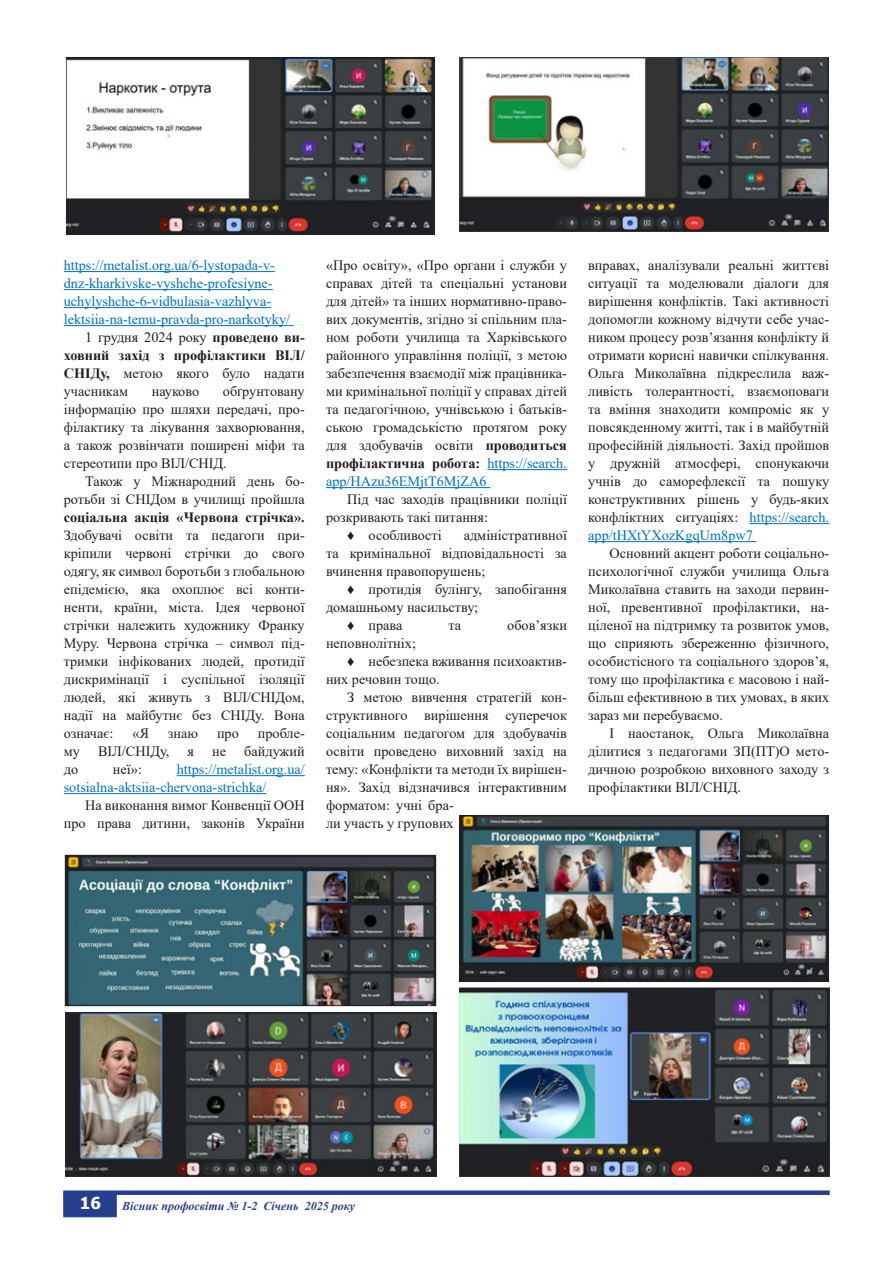
<style>
.page{position:relative;width:893px;height:1263px;background:#fff}
.page>*{position:absolute;margin:0;border:0;box-sizing:border-box;transform-origin:0 0}
.t1{font:700 16.5px "Tahoma";color:#fff}
.Основной_текст{font:14.25px/18px "Times New Roman";color:#231f20;text-align:justify}
.Основной_текст-2{font:14.25px/18px "Times New Roman";color:#0070c0}
.Основной_текст-3{font:700 14.25px/18px "Times New Roman";color:#231f20;text-align:justify}
.t2{font:italic 700 12px "Times New Roman";color:#253f8e}
.s1{font-weight:400}
.s2{font-weight:700}
.s3{color:#0070c0}
</style>
<div class="page">
<div style="left:63px;top:1190px;width:767px;height:5px;background:#253f8e"></div>
<div style="left:63px;top:1193px;width:54px;height:24px;background:#253f8e;border:1px solid #253f8e"></div>
<hr style="left:64px;top:271px;width:211px;height:1px;background:#0070c0">
<hr style="left:64px;top:289px;width:209px;height:1px;background:#0070c0">
<hr style="left:64px;top:307px;width:207px;height:1px;background:#0070c0">
<hr style="left:64px;top:325px;width:230px;height:1px;background:#0070c0">
<hr style="left:177px;top:775px;width:128px;height:1px;background:#0070c0">
<hr style="left:64px;top:793px;width:202px;height:1px;background:#0070c0">
<img style="left:66px;top:57px;width:369px;height:178px">
<img style="left:459px;top:57px;width:370px;height:175px">
<img style="left:65px;top:1012px;width:372px;height:165px">
<img style="left:459px;top:987px;width:371px;height:190px">
<hr style="left:487px;top:469px;width:80px;height:1px;background:#0070c0">
<hr style="left:326px;top:487px;width:164px;height:1px;background:#0070c0">
<hr style="left:750px;top:523px;width:79px;height:1px;background:#0070c0">
<hr style="left:588px;top:541px;width:168px;height:1px;background:#0070c0">
<img style="left:65px;top:854px;width:371px;height:152px">
<img style="left:459px;top:815px;width:370px;height:167px">
<p class="Основной_текст-2" style="left:64px;top:256px;width:228px">https://metalist.org.ua/6-lystopada-v&shy;dnz-kharkivske-vyshche-profesiyne&shy;uchylyshche-6-vidbulasia-vazhlyva&shy;lektsiia-na-temu-pravda-pro-narkotyky/</p>
<p class="Основной_текст-3" style="left:64px;top:328px;width:242px;text-indent:21px"><span class="s1">1 грудня 2024 року</span> проведено ви&shy;ховний захід з профілактики ВІЛ/ СНІДу, <span class="s1">метою якого було надати учасникам</span></p>
<p class="Основной_текст" style="left:64px;top:382px;width:242px;text-indent:159px">обґрунтовану інформацію про шляхи передачі, про&shy;філактику та лікування захворювання, а також розвінчати поширені міфи та стереотипи про ВІЛ/СНІД.</p>
<p class="Основной_текст" style="left:64px;top:472px;width:242px;text-indent:21px">Також у Міжнародний день бо&shy;ротьби зі СНІДом в училищі пройшла <span class="s2">соціальна акція «Червона стрічка».<br></span>Здобувачі освіти та педагоги при&shy;кріпили червоні стрічки до свого одягу, як символ боротьби з глобальною епідемією, яка охоплює всі конти&shy;ненти, країни, міста. Ідея червоної стрічки належить художнику Франку Муру. Червона стрічка – символ під&shy;тримки інфікованих людей, протидії дискримінації і суспільної ізоляції людей, які живуть з ВІЛ/СНІДом, надії на майбутнє без СНІДу. Вона означає:</p>
<p class="Основной_текст" style="left:152px;top:382px;width:49px">науково</p>
<p class="Основной_текст" style="left:132px;top:724px;width:18px">«Я</p>
<p class="Основной_текст" style="left:168px;top:724px;width:32px">знаю</p>
<p class="Основной_текст" style="left:217px;top:724px;width:23px">про</p>
<p class="Основной_текст" style="left:258px;top:724px;width:48px">пробле-</p>
<p class="Основной_текст" style="left:64px;top:742px;width:18px">му</p>
<p class="Основной_текст" style="left:98px;top:742px;width:73px">ВІЛ/СНІДу,</p>
<p class="Основной_текст" style="left:188px;top:742px;width:8px">я</p>
<p class="Основной_текст" style="left:212px;top:742px;width:15px">не</p>
<p class="Основной_текст" style="left:244px;top:742px;width:62px">байдужий</p>
<p class="Основной_текст" style="left:64px;top:760px;width:16px">до</p>
<p class="Основной_текст" style="left:113px;top:760px;width:30px">неї»:</p>
<p class="Основной_текст-2" style="left:64px;top:760px;width:242px;text-indent:113px">https://metalist.org.ua/ sotsialna-aktsiia-chervona-strichka/</p>
<p class="Основной_текст" style="left:64px;top:796px;width:242px;text-align:right">На виконання вимог Конвенції ООН про права дитини, законів України</p>
<p class="Основной_текст" style="left:326px;top:256px;width:242px">«Про освіту», «Про органи і служби у справах дітей та спеціальні установи для дітей» та інших нормативно-право&shy;вих документів, згідно зі спільним пла&shy;ном роботи училища та Харківського районного управління поліції, з метою забезпечення взаємодії між працівника&shy;ми кримінальної поліції у справах дітей та педагогічною, учнівською і батьків&shy;ською громадськістю протягом року для здобувачів освіти <span class="s2">проводиться профілактична робота:</span> <span class="s3">https://search. app/HAzu36EMjtT6MjZA6</span></p>
<p class="Основной_текст" style="left:326px;top:490px;width:242px;text-indent:21px">Під час заходів працівники поліції розкривають такі питання:</p>
<p class="Основной_текст" style="left:347px;top:526px;width:96px">♦ особливості</p>
<p class="Основной_текст" style="left:326px;top:526px;width:242px;text-indent:138px">адміністративної та кримінальної відповідальності за вчинення правопорушень;</p>
<p class="Основной_текст" style="left:326px;top:580px;width:242px;text-indent:21px">♦ протидія булінгу, запобігання домашньому насильству;</p>
<p class="Основной_текст" style="left:347px;top:616px;width:57px">♦ права</p>
<p class="Основной_текст" style="left:448px;top:616px;width:14px">та</p>
<p class="Основной_текст" style="left:507px;top:616px;width:61px">обов’язки</p>
<p class="Основной_текст" style="left:326px;top:634px;width:91px">неповнолітніх;</p>
<p class="Основной_текст" style="left:326px;top:652px;width:242px;text-indent:21px">♦ небезпека вживання психоактив&shy;них речовин тощо.</p>
<p class="Основной_текст" style="left:326px;top:688px;width:242px;text-align:left;text-indent:21px">З метою вивчення стратегій кон&shy;структивного вирішення суперечок соціальним педагогом для здобувачів освіти проведено виховний захід на тему: «Конфлікти та методи їх вирішен&shy;ня». Захід відзначився інтерактивним форматом: учні бра-<br>ли участь у групових</p>
<p class="Основной_текст" style="left:588px;top:256px;width:242px">вправах, аналізували реальні життєві ситуації та моделювали діалоги для вирішення конфліктів. Такі активності допомогли кожному відчути себе учас&shy;ником процесу розв’язання конфлікту й отримати корисні навички спілкування.<br>Ольга Миколаївна підкреслила важ&shy;ливість толерантності, взаємоповаги та вміння знаходити компроміс як у повсякденному житті, так і в майбутній професійній діяльності. Захід пройшов у дружній атмосфері, спонукаючи учнів до саморефлексії та пошуку конструктивних рішень у будь-яких конфліктних ситуаціях: <span class="s3">https://search. app/tHXtYXozKgqUm8pw7</span></p>
<p class="Основной_текст" style="left:588px;top:544px;width:242px;text-indent:21px">Основний акцент роботи соціально&shy;психологічної служби училища Ольга Миколаївна ставить на заходи первин&shy;ної, превентивної профілактики, на&shy;ціленої на підтримку та розвиток умов, що сприяють збереженню фізичного, особистісного та соціального здоров’я, тому що профілактика є масовою і най&shy;більш ефективною в тих умовах, в яких зараз ми перебуваємо.</p>
<p class="Основной_текст" style="left:588px;top:724px;width:242px;text-indent:21px">І наостанок, Ольга Миколаївна ділитися з педагогами ЗП(ПТ)О мето&shy;дичною розробкою виховного заходу з профілактики ВІЛ/СНІД.</p>
<p class="t1" style="left:80px;top:1191px;width:23px">16</p>
<p class="t2" style="left:122px;top:1198px;width:234px">Вісник профосвіти № 1-2 Січень 2025 року</p>
</div>
